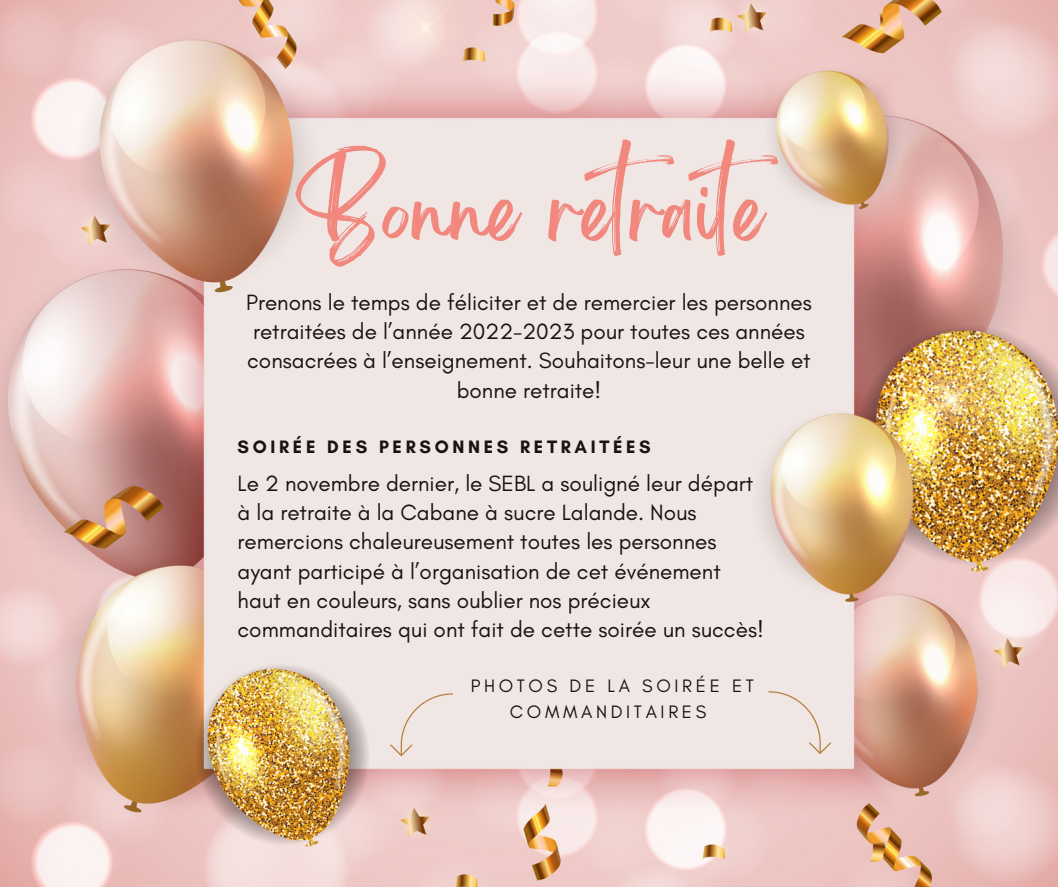
<style>
.page{position:relative;width:1058px;height:887px;background:#fff}
.page>*{position:absolute;margin:0;border:0;box-sizing:border-box;transform-origin:0 0}
.t1{font:76.65px "Brightwall";color:#f1877d}
.t2{font:22.5px/29.2px "Glacial Indifference";color:#171314;text-align:center}
.t3{font:18.3px/25.5px "Glacial Indifference";letter-spacing:.2em;color:#171314;text-align:center}
.t4{font:700 18.3px "Glacial Indifference";letter-spacing:.2em;color:#171314}
</style>
<div class="page">
<img style="left:0;top:0;width:1057px;height:886px">
<div style="left:768px;top:691px;width:63px;height:63px;background:#f0e6e4"></div>
<div style="left:390px;top:693px;width:63px;height:63px;background:#f0e6e4"></div>
<h1 class="t1" style="left:295px;top:183px;width:511px">Bonne retraite</h1>
<h2 class="t2" style="left:246px;top:287px;width:567px">Prenons le temps de féliciter et de remercier les personnes retraitées de l’année 2022-2023 pour toutes ces années consacrées à l’enseignement. Souhaitons-leur une belle et bonne retraite!</h2>
<h2 class="t4" style="left:237px;top:435px;width:415px">SOIRÉE DES PERSONNES RETRAITÉES</h2>
<p class="t2" style="left:237px;top:468px;width:528px;text-align:left">Le 2 novembre dernier, le SEBL a souligné leur départ à la retraite à la Cabane à sucre Lalande. Nous remercions chaleureusement toutes les personnes ayant participé à l’organisation de cet événement haut en couleurs, sans oublier nos précieux commanditaires qui ont fait de cette soirée un succès!</p>
<h3 class="t3" style="left:471px;top:673px;width:285px">PHOTOS DE LA SOIRÉE ET<br>COMMANDITAIRES</h3>
</div>
